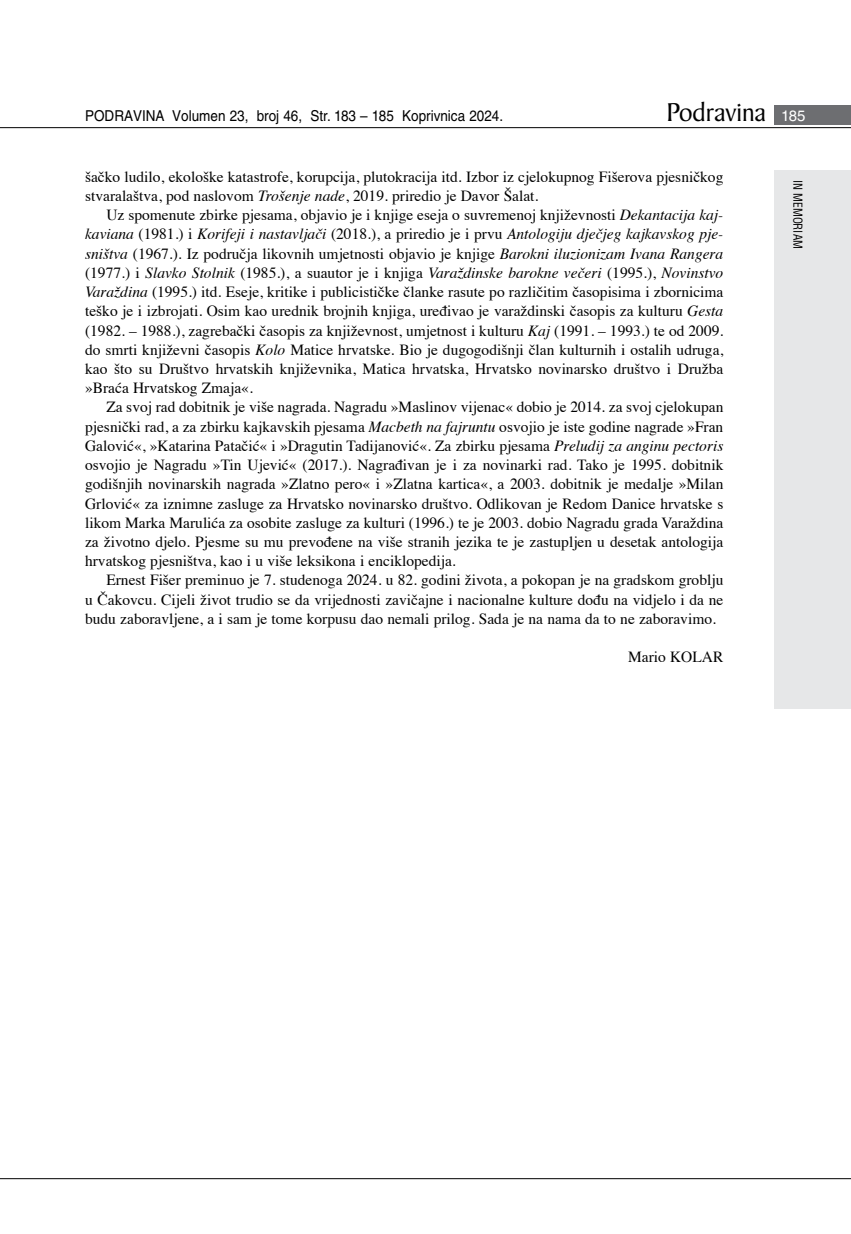
<style>
.page{position:relative;width:851px;height:1234px;background:#fff}
.page>*{position:absolute;margin:0;border:0;box-sizing:border-box;transform-origin:0 0}
.t1{font:27.6px "Baker Signet BT";color:#000}
.t2{font:15.45px "Times";color:#000}
.t3{font:italic 15.45px "Times";color:#000}
.t4{font:15px "Helvetica LT Skin 29";color:#000;scale:.9 1}
.t5{font:condensed 12px "Helvetica LT Skin 29";letter-spacing:-.005em;color:#000;scale:.95 1}
.s1{font-family:"Helvetica LT Skin 29";font-size:15px;color:#fff}
.s2{font-style:italic}
.s3{font-style:normal}
</style>
<div class="page">
<div style="left:774px;top:170px;width:76px;height:538px;background:#e6e7e8"></div>
<div style="left:774px;top:105px;width:76px;height:19px;background:#6d6e71"></div>
<hr style="left:0;top:127px;width:850px;height:1px;background:#000">
<hr style="left:0;top:1177px;width:850px;height:1px;background:#000">
<p class="t4" style="left:85px;top:107px;width:466px">PODRAVINA Volumen 23, broj 46, Str. 183 – 185 Koprivnica 2024.</p>
<h1 class="t1" style="left:666px;top:95px;width:141px">Podravina <span class="s1">185</span></h1>
<p class="t2" style="left:85px;top:162px;width:639px">šačko ludilo, ekološke katastrofe, korupcija, plutokracija itd. Izbor iz cjelokupnog Fišerova pjesničkog</p>
<p class="t2" style="left:85px;top:181px;width:455px">stvaralaštva, pod naslovom <span class="s2">Trošenje nade</span>, 2019. priredio je Davor Šalat.</p>
<p class="t2" style="left:106px;top:200px;width:618px">Uz spomenute zbirke pjesama, objavio je i knjige eseja o suvremenoj književnosti <span class="s2">Dekantacija kaj-</span></p>
<p class="t3" style="left:85px;top:221px;width:639px">kaviana <span class="s3">(1981.) i</span> Korifeji i nastavljači <span class="s3">(2018.), a priredio je i prvu</span> Antologiju dječjeg kajkavskog pje-</p>
<p class="t2" style="left:85px;top:239px;width:639px"><span class="s2">sništva</span> (1967.). Iz područja likovnih umjetnosti objavio je knjige <span class="s2">Barokni iluzionizam Ivana Rangera</span></p>
<p class="t3" style="left:85px;top:259px;width:639px"><span class="s3">(1977.) i</span> Slavko Stolnik <span class="s3">(1985.), a suautor je i knjiga</span> Varaždinske barokne večeri <span class="s3">(1995.),</span> Novinstvo</p>
<p class="t2" style="left:85px;top:277px;width:639px"><span class="s2">Varaždina</span> (1995.) itd. Eseje, kritike i publicističke članke rasute po različitim časopisima i zbornicima</p>
<p class="t2" style="left:85px;top:296px;width:639px">teško je i izbrojati. Osim kao urednik brojnih knjiga, uređivao je varaždinski časopis za kulturu <span class="s2">Gesta</span></p>
<p class="t2" style="left:85px;top:316px;width:639px">(1982. – 1988.), zagrebački časopis za književnost, umjetnost i kulturu <span class="s2">Kaj</span> (1991. – 1993.) te od 2009.</p>
<p class="t2" style="left:85px;top:335px;width:639px">do smrti književni časopis <span class="s2">Kolo</span> Matice hrvatske. Bio je dugogodišnji član kulturnih i ostalih udruga,</p>
<p class="t2" style="left:85px;top:354px;width:639px">kao što su Društvo hrvatskih književnika, Matica hrvatska, Hrvatsko novinarsko društvo i Družba</p>
<p class="t2" style="left:85px;top:373px;width:169px">»Braća Hrvatskog Zmaja«.</p>
<p class="t2" style="left:106px;top:392px;width:618px">Za svoj rad dobitnik je više nagrada. Nagradu »Maslinov vijenac« dobio je 2014. za svoj cjelokupan</p>
<p class="t2" style="left:85px;top:412px;width:639px">pjesnički rad, a za zbirku kajkavskih pjesama <span class="s2">Macbeth na fajruntu</span> osvojio je iste godine nagrade »Fran</p>
<p class="t2" style="left:85px;top:431px;width:639px">Galović«, »Katarina Patačić« i »Dragutin Tadijanović«. Za zbirku pjesama <span class="s2">Preludij za anginu pectoris</span></p>
<p class="t2" style="left:85px;top:450px;width:639px">osvojio je Nagradu »Tin Ujević« (2017.). Nagrađivan je i za novinarki rad. Tako je 1995. dobitnik</p>
<p class="t2" style="left:85px;top:469px;width:639px">godišnjih novinarskih nagrada »Zlatno pero« i »Zlatna kartica«, a 2003. dobitnik je medalje »Milan</p>
<p class="t2" style="left:85px;top:488px;width:639px">Grlović« za iznimne zasluge za Hrvatsko novinarsko društvo. Odlikovan je Redom Danice hrvatske s</p>
<p class="t2" style="left:85px;top:508px;width:639px">likom Marka Marulića za osobite zasluge za kulturi (1996.) te je 2003. dobio Nagradu grada Varaždina</p>
<p class="t2" style="left:85px;top:527px;width:639px">za životno djelo. Pjesme su mu prevođene na više stranih jezika te je zastupljen u desetak antologija</p>
<p class="t2" style="left:85px;top:546px;width:372px">hrvatskog pjesništva, kao i u više leksikona i enciklopedija.</p>
<p class="t2" style="left:106px;top:565px;width:618px">Ernest Fišer preminuo je 7. studenoga 2024. u 82. godini života, a pokopan je na gradskom groblju</p>
<p class="t2" style="left:85px;top:585px;width:639px">u Čakovcu. Cijeli život trudio se da vrijednosti zavičajne i nacionalne kulture dođu na vidjelo i da ne</p>
<p class="t2" style="left:85px;top:604px;width:632px">budu zaboravljene, a i sam je tome korpusu dao nemali prilog. Sada je na nama da to ne zaboravimo.</p>
<p class="t2" style="left:628px;top:642px;width:97px">Mario KOLAR</p>
<p class="t5" style="left:805px;top:180px;width:74px;rotate:90deg">IN MEMORIAM</p>
</div>
